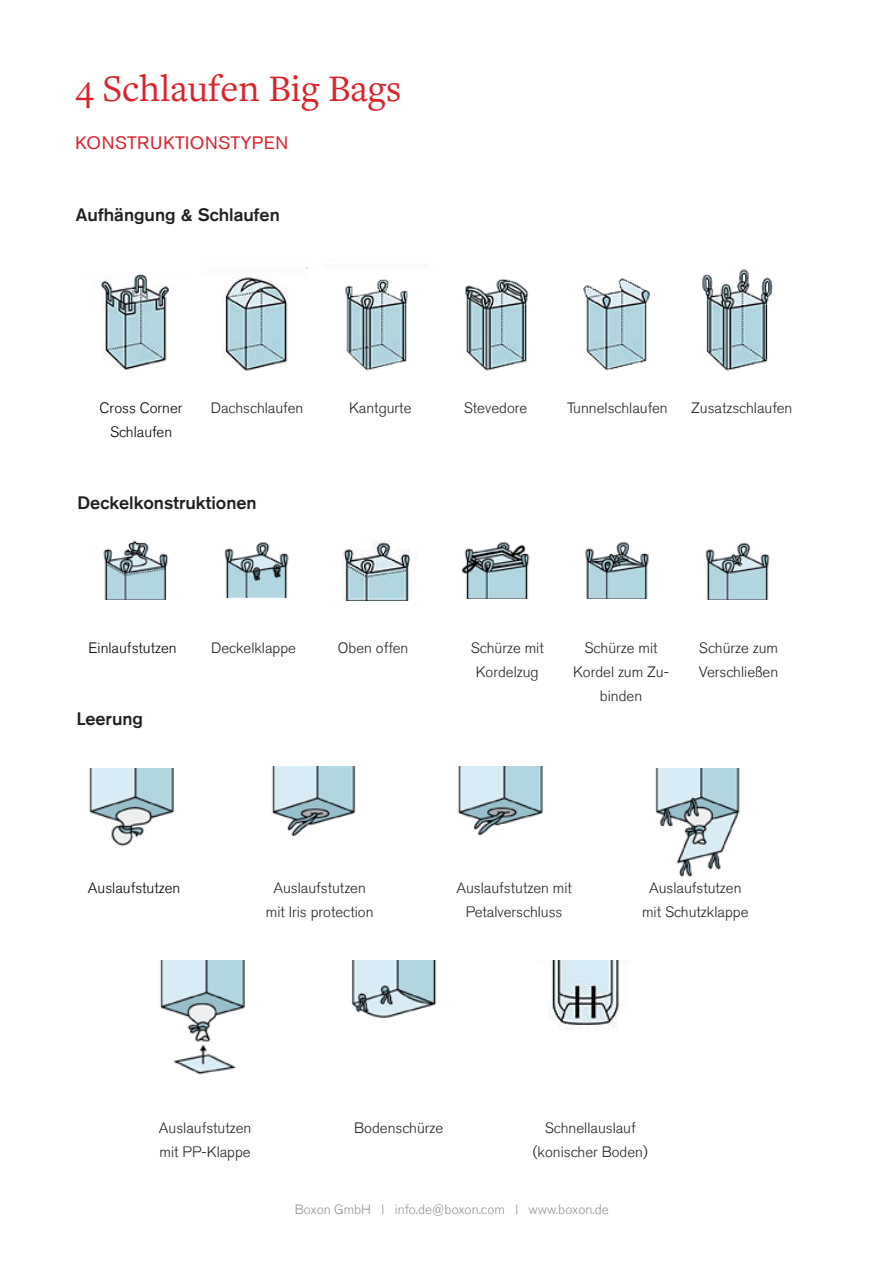
<style>
.page{position:relative;width:893px;height:1263px;background:#fff}
.page>*{position:absolute;margin:0;border:0;box-sizing:border-box;transform-origin:0 0}
.t1{font:39px "Freight Text Pro";color:#db222b}
.t2{font:500 18px "Akzidenz Grotesk Std";color:#231f20}
.t3{font:18px "Akzidenz Grotesk Std";letter-spacing:.035em;color:#db222b}
.t4{font:300 15px/24px "Akzidenz Grotesk Std";color:#231f20;text-align:center}
.t5{font:300 15px/24px "Akzidenz Grotesk Std";color:#000;text-align:center}
.t6{font:300 13.5px "Akzidenz Grotesk Std";color:#91949a}
</style>
<div class="page">
<img style="left:100px;top:274px;width:74px;height:96px">
<img style="left:206px;top:260px;width:101px;height:111px">
<img style="left:325px;top:265px;width:103px;height:106px">
<img style="left:465px;top:278px;width:64px;height:93px">
<img style="left:583px;top:278px;width:67px;height:93px">
<img style="left:702px;top:269px;width:71px;height:102px">
<img style="left:103px;top:540px;width:66px;height:60px">
<img style="left:224px;top:542px;width:65px;height:55px">
<img style="left:343px;top:540px;width:68px;height:61px">
<img style="left:461px;top:542px;width:69px;height:56px">
<img style="left:585px;top:542px;width:64px;height:56px">
<img style="left:705px;top:542px;width:65px;height:58px">
<img style="left:89px;top:769px;width:85px;height:77px">
<img style="left:272px;top:767px;width:84px;height:70px">
<img style="left:457px;top:767px;width:86px;height:69px">
<img style="left:655px;top:769px;width:85px;height:108px">
<img style="left:160px;top:961px;width:85px;height:114px">
<img style="left:351px;top:961px;width:86px;height:57px">
<img style="left:548px;top:961px;width:78px;height:69px">
<h1 class="t1" style="left:75px;top:62px;width:328px">4 Schlaufen Big Bags</h1>
<p class="t3" style="left:75px;top:132px;width:214px">KONSTRUKTIONSTYPEN</p>
<p class="t2" style="left:76px;top:203px;width:205px">Aufhängung &amp; Schlaufen</p>
<p class="t5" style="left:100px;top:396px;width:84px">Cross Corner<br>Schlaufen</p>
<p class="t4" style="left:211px;top:396px;width:94px">Dachschlaufen</p>
<p class="t4" style="left:349px;top:396px;width:64px">Kantgurte</p>
<p class="t4" style="left:464px;top:396px;width:65px">Stevedore</p>
<p class="t4" style="left:567px;top:396px;width:102px">Tunnelschlaufen</p>
<p class="t4" style="left:691px;top:396px;width:103px">Zusatzschlaufen</p>
<p class="t2" style="left:78px;top:491px;width:181px">Deckelkonstruktionen</p>
<p class="t5" style="left:89px;top:636px;width:90px">Einlaufstutzen</p>
<p class="t4" style="left:211px;top:636px;width:87px">Deckelklappe</p>
<p class="t4" style="left:338px;top:636px;width:72px">Oben offen</p>
<p class="t4" style="left:471px;top:636px;width:74px">Schürze mit<br>Kordelzug</p>
<p class="t4" style="left:573px;top:636px;width:97px">Schürze mit<br>Kordel zum Zu&shy;binden</p>
<p class="t4" style="left:699px;top:636px;width:81px;text-align:left">Schürze zum<br>Verschließen</p>
<p class="t2" style="left:76px;top:707px;width:68px">Leerung</p>
<p class="t5" style="left:88px;top:876px;width:94px">Auslaufstutzen</p>
<p class="t4" style="left:266px;top:876px;width:109px">Auslaufstutzen mit Iris protection</p>
<p class="t4" style="left:456px;top:876px;width:117px">Auslaufstutzen mit<br>Petalverschluss</p>
<p class="t4" style="left:642px;top:876px;width:108px">Auslaufstutzen mit Schutzklappe</p>
<p class="t4" style="left:159px;top:1116px;width:94px;text-align:left">Auslaufstutzen mit PP-Klappe</p>
<p class="t4" style="left:354px;top:1116px;width:91px">Bodenschürze</p>
<p class="t4" style="left:533px;top:1116px;width:116px">Schnellauslauf (konischer Boden)</p>
<p class="t6" style="left:295px;top:1201px;width:315px">Boxon GmbH l info.de@boxon.com l www.boxon.de</p>
</div>
